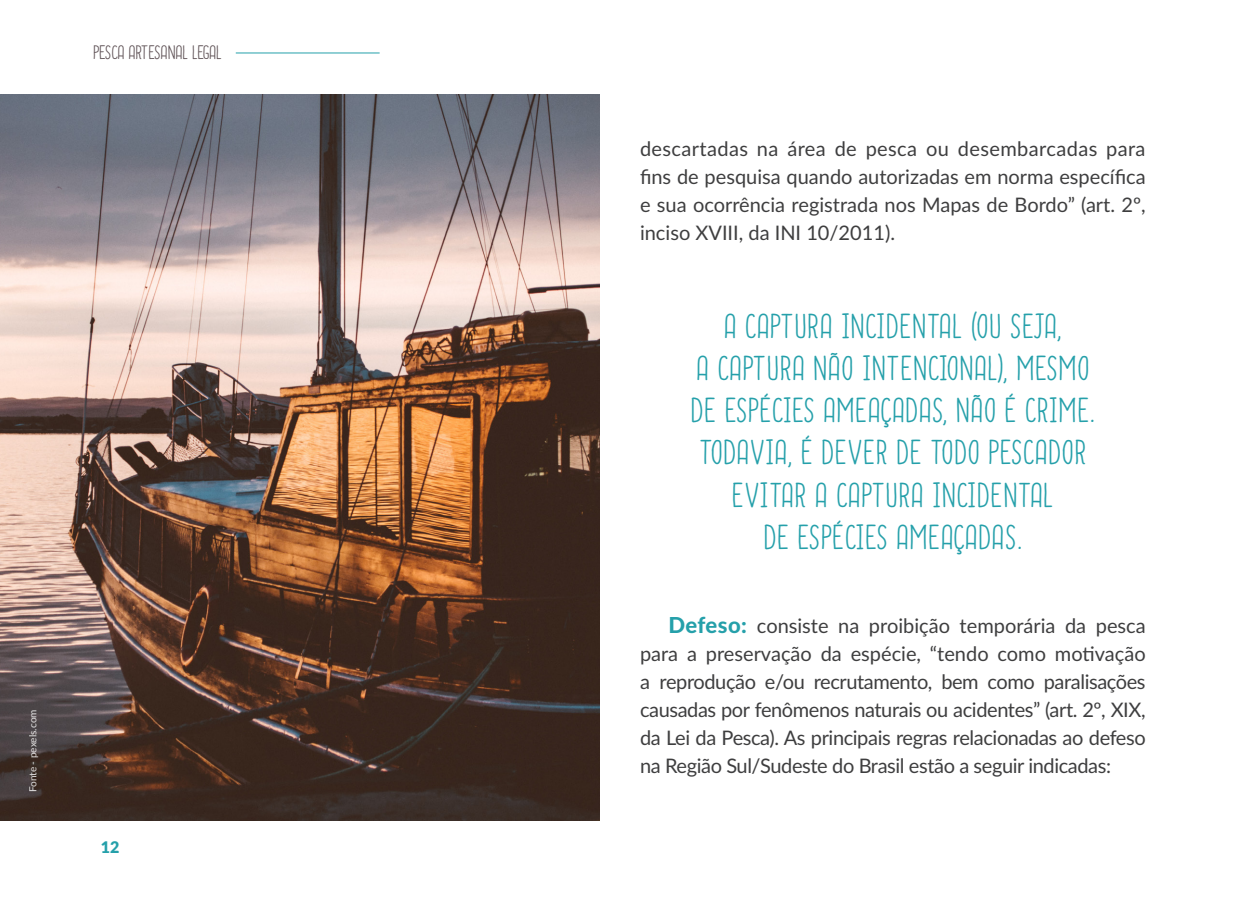
<style>
.page{position:relative;width:1248px;height:908px;background:#fff}
.page>*{position:absolute;margin:0;border:0;box-sizing:border-box;transform-origin:0 0}
.Citações{font:32px/42px "Always Together";letter-spacing:.055em;color:#25a0aa;text-align:center}
.Texto_Geral{font:20px/28px "Lato";letter-spacing:-.02em;color:#3e3e3f;text-align:justify}
.t1{font:18px "Always Together";letter-spacing:.015em;color:#5c4f53}
.t2{font:900 16px "Lato";color:#25a0aa}
.t3{font:500 10px "Lato";color:#fff}
.s1{font-weight:800;font-size:22px;color:#25a0aa}
</style>
<div class="page">
<hr style="left:236px;top:52px;width:143px;height:1px;background:#25a0aa">
<img style="left:0;top:94px;width:600px;height:726px">
<p class="t1" style="left:93px;top:38px;width:129px">PESCA ARTESANAL LEGAL</p>
<p class="t3" style="left:26px;top:792px;width:84px;rotate:-90deg">Fonte - pexels.com</p>
<p class="t2" style="left:101px;top:834px;width:20px">12</p>
<p class="Texto_Geral" style="left:640px;top:134px;width:507px">descartadas na área de pesca ou desembarcadas para fins de pesquisa quando autorizadas em norma específica e sua ocorrência registrada nos Mapas de Bordo” (art. 2º, inciso XVIII, da INI 10/2011).</p>
<p class="Citações" style="left:691px;top:305px;width:405px">A CAPTURA INCIDENTAL (OU SEJA,<br>A CAPTURA NÃO INTENCIONAL), MESMO<br>DE ESPÉCIES AMEAÇADAS, NÃO É CRIME.<br>TODAVIA, É DEVER DE TODO PESCADOR<br>EVITAR A CAPTURA INCIDENTAL</p>
<p class="Citações" style="left:764px;top:515px;width:259px">DE ESPÉCIES AMEAÇADAS.</p>
<p class="Texto_Geral" style="left:640px;top:610px;width:507px;text-indent:28px"><span class="s1">Defeso:</span> consiste na proibição temporária da pesca para a preservação da espécie, “tendo como motivação a reprodução e/ou recrutamento, bem como paralisações causadas por fenômenos naturais ou acidentes” (art. 2º, XIX, da Lei da Pesca). As principais regras relacionadas ao defeso na Região Sul/Sudeste do Brasil estão a seguir indicadas:</p>
</div>
